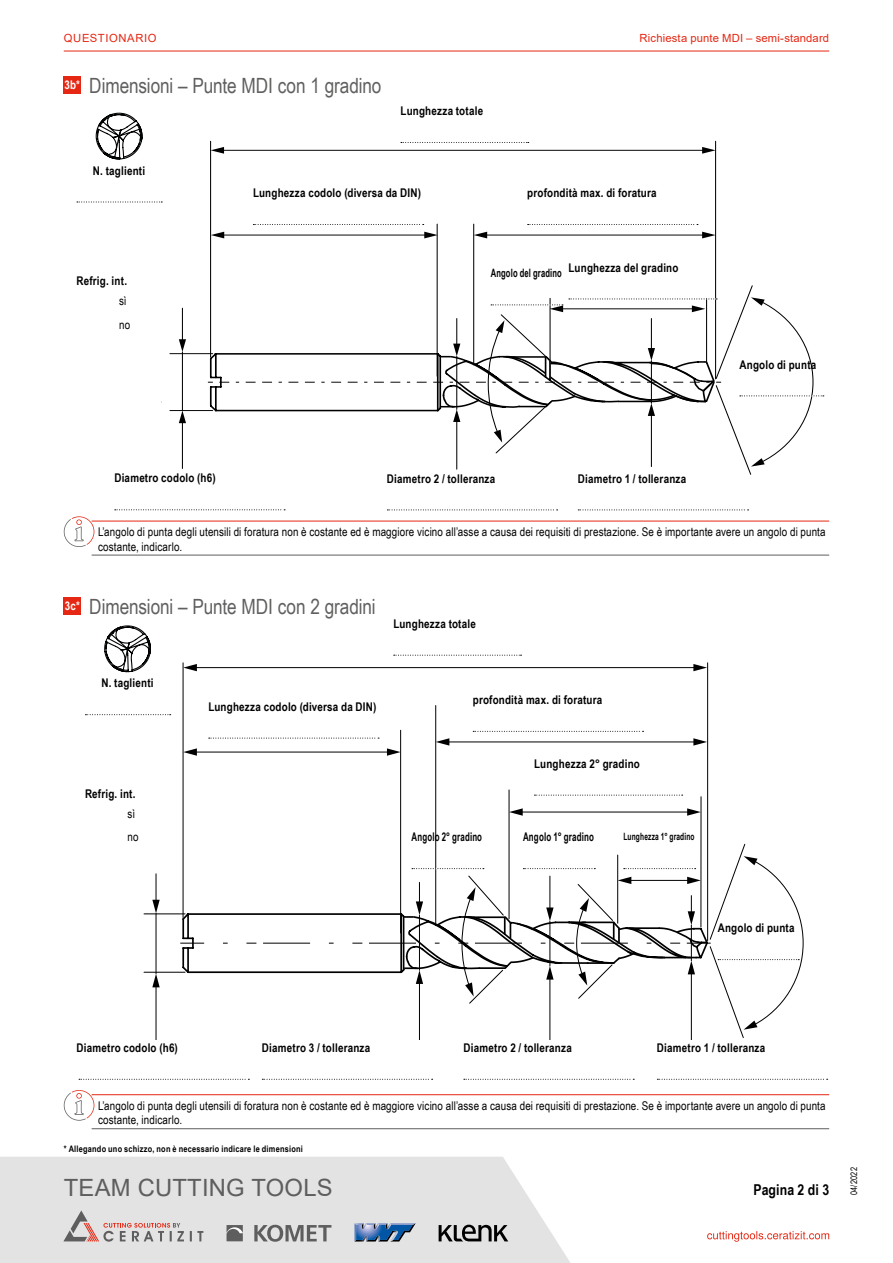
<style>
.page{position:relative;width:893px;height:1263px;background:#fff}
.page>*{position:absolute;margin:0;border:0;box-sizing:border-box;transform-origin:0 0}
.t1{font:23.85px "Arial";letter-spacing:.01em;color:#5f5e5e}
.t2{font:21px "Arial Narrow";letter-spacing:-.005em;color:#60605f}
.t3{font:700 15px "Arial Narrow";letter-spacing:.005em;color:#000}
.t4{font:700 12px "Arial Narrow";letter-spacing:.015em;color:#000}
.t5{font:12px/23.4px "Arial Narrow";letter-spacing:.01em;color:#000}
.t6{font:700 12px "Arial Narrow";letter-spacing:.015em;color:#000;scale:.8 1}
.t7{font:700 12px "Arial Narrow";letter-spacing:.015em;color:#000;scale:.81 1}
.t8{font:700 11.55px "Arial Narrow";letter-spacing:.02em;color:#000;scale:.8 1}
.t9{font:11.25px "Arial";letter-spacing:.015em;color:#e52713}
.t10{font:11.25px "Arial";letter-spacing:.055em;color:#e52713}
.t11{font:700 10.05px "Arial Narrow";letter-spacing:.02em;color:#000;scale:.8 1}
.t12{font:700 9px "Arial Narrow";letter-spacing:.025em;color:#000}
.t13{font:9px "Arial Narrow";letter-spacing:.025em;color:#000}
</style>
<div class="page">
<hr style="left:64px;top:51px;width:765px;height:1px;background:#e52713">
<svg style="left:0;top:1157px;width:570px;height:106px;background:#e4e4e4"></svg>
<svg style="left:63px;top:1210px;width:140px;height:31px;background:#d2c8c8"></svg>
<svg style="left:254px;top:1225px;width:77px;height:17px"></svg>
<svg style="left:226px;top:1225px;width:17px;height:16px"></svg>
<svg style="left:439px;top:1225px;width:69px;height:16px"></svg>
<svg style="left:354px;top:1223px;width:62px;height:18px"></svg>
<svg style="left:707px;top:1231px;width:122px;height:11px"></svg>
<hr style="left:715px;top:141px;width:1px;height:238px;background:#000">
<svg style="left:169px;top:285px;width:584px;height:190px"></svg>
<hr style="left:485px;top:235px;width:220px;height:1px;background:#000">
<svg style="left:474px;top:232px;width:13px;height:6px"></svg>
<svg style="left:702px;top:232px;width:14px;height:6px"></svg>
<hr style="left:437px;top:224px;width:1px;height:152px;background:#000">
<hr style="left:210px;top:141px;width:1px;height:216px;background:#000">
<hr style="left:222px;top:150px;width:483px;height:1px;background:#000">
<svg style="left:211px;top:147px;width:13px;height:7px"></svg>
<svg style="left:702px;top:147px;width:14px;height:7px"></svg>
<hr style="left:182px;top:421px;width:1px;height:47px;background:#000">
<svg style="left:179px;top:411px;width:7px;height:12px"></svg>
<hr style="left:182px;top:352px;width:1px;height:59px;background:#000">
<hr style="left:182px;top:308px;width:1px;height:34px;background:#000">
<svg style="left:179px;top:339px;width:7px;height:13px"></svg>
<hr style="left:456px;top:420px;width:1px;height:49px;background:#000">
<hr style="left:222px;top:235px;width:205px;height:1px;background:#000">
<svg style="left:211px;top:232px;width:13px;height:6px"></svg>
<svg style="left:424px;top:232px;width:14px;height:6px"></svg>
<hr style="left:473px;top:224px;width:1px;height:140px;background:#000">
<hr style="left:706px;top:298px;width:1px;height:65px;background:#000">
<svg style="left:578px;top:509px;width:171px;height:1px"></svg>
<svg style="left:387px;top:509px;width:171px;height:1px"></svg>
<svg style="left:115px;top:509px;width:170px;height:1px"></svg>
<svg style="left:740px;top:297px;width:84px;height:170px"></svg>
<svg style="left:208px;top:299px;width:513px;height:155px"></svg>
<svg style="left:528px;top:224px;width:170px;height:1px"></svg>
<svg style="left:253px;top:224px;width:171px;height:1px"></svg>
<svg style="left:401px;top:142px;width:128px;height:1px"></svg>
<svg style="left:77px;top:202px;width:85px;height:1px"></svg>
<svg style="left:96px;top:113px;width:46px;height:46px"></svg>
<hr style="left:156px;top:985px;width:1px;height:54px;background:#000">
<svg style="left:152px;top:974px;width:8px;height:13px"></svg>
<hr style="left:156px;top:913px;width:1px;height:61px;background:#000">
<svg style="left:152px;top:874px;width:8px;height:39px"></svg>
<hr style="left:144px;top:913px;width:41px;height:1px;background:#000">
<hr style="left:144px;top:972px;width:41px;height:1px;background:#000">
<svg style="left:657px;top:1079px;width:171px;height:1px"></svg>
<svg style="left:464px;top:1079px;width:170px;height:1px"></svg>
<svg style="left:262px;top:1079px;width:171px;height:1px"></svg>
<svg style="left:79px;top:1079px;width:170px;height:1px"></svg>
<svg style="left:180px;top:655px;width:623px;height:384px"></svg>
<svg style="left:85px;top:714px;width:86px;height:1px"></svg>
<svg style="left:104px;top:625px;width:47px;height:47px"></svg>
<div style="left:64px;top:77px;width:17px;height:17px;background:#e52713"></div>
<div style="left:64px;top:597px;width:17px;height:17px;background:#e52713"></div>
<hr style="left:92px;top:1094px;width:737px;height:1px;background:#e52713">
<hr style="left:92px;top:1128px;width:737px;height:1px;background:#5f5e5e">
<hr style="left:92px;top:521px;width:737px;height:1px;background:#e52713">
<hr style="left:92px;top:555px;width:737px;height:1px;background:#5f5e5e">
<svg style="left:64px;top:1090px;width:30px;height:31px"></svg>
<svg style="left:64px;top:516px;width:30px;height:31px"></svg>
<p class="t10" style="left:64px;top:31px;width:94px">QUESTIONARIO</p>
<p class="t9" style="left:639px;top:31px;width:191px">Richiesta punte MDI – semi-standard</p>
<h2 class="t2" style="left:64px;top:70px;width:318px"><sup>3b*</sup> Dimensioni – Punte MDI con 1 gradino</h2>
<p class="t4" style="left:93px;top:161px;width:54px">N. taglienti</p>
<p class="t4" style="left:401px;top:102px;width:84px">Lunghezza totale</p>
<p class="t4" style="left:77px;top:272px;width:52px">Refrig. int.</p>
<p class="t5" style="left:119px;top:289px;width:13px">sì no</p>
<p class="t4" style="left:253px;top:184px;width:169px">Lunghezza codolo (diversa da DIN)</p>
<p class="t4" style="left:527px;top:184px;width:131px">profondità max. di foratura</p>
<p class="t4" style="left:568px;top:258px;width:111px">Lunghezza del gradino</p>
<p class="t8" style="left:491px;top:264px;width:90px">Angolo del gradino</p>
<p class="t4" style="left:114px;top:469px;width:103px">Diametro codolo (h6)</p>
<p class="t4" style="left:387px;top:469px;width:110px">Diametro 2 / tolleranza</p>
<p class="t4" style="left:578px;top:469px;width:110px">Diametro 1 / tolleranza</p>
<p class="t4" style="left:739px;top:355px;width:78px">Angolo di punta</p>
<p class="t5" style="left:98px;top:524px;width:729px;line-height:14.4px">L’angolo di punta degli utensili di foratura non è costante ed è maggiore vicino all’asse a causa dei requisiti di prestazione. Se è importante avere un angolo di punta costante, indicarlo.</p>
<h2 class="t2" style="left:65px;top:591px;width:312px"><sup>3c*</sup> Dimensioni – Punte MDI con 2 gradini</h2>
<p class="t4" style="left:393px;top:614px;width:84px">Lunghezza totale</p>
<p class="t4" style="left:101px;top:674px;width:54px">N. taglienti</p>
<p class="t4" style="left:85px;top:784px;width:52px">Refrig. int.</p>
<p class="t5" style="left:128px;top:801px;width:13px">sì no</p>
<p class="t4" style="left:208px;top:697px;width:169px">Lunghezza codolo (diversa da DIN)</p>
<p class="t4" style="left:473px;top:691px;width:131px">profondità max. di foratura</p>
<p class="t4" style="left:534px;top:754px;width:107px">Lunghezza 2° gradino</p>
<p class="t6" style="left:412px;top:828px;width:90px">Angolo 2° gradino</p>
<p class="t7" style="left:523px;top:828px;width:89px">Angolo 1° gradino</p>
<p class="t11" style="left:623px;top:829px;width:91px">Lunghezza 1° gradino</p>
<p class="t4" style="left:718px;top:919px;width:78px">Angolo di punta</p>
<p class="t4" style="left:77px;top:1038px;width:103px">Diametro codolo (h6)</p>
<p class="t4" style="left:262px;top:1038px;width:110px">Diametro 3 / tolleranza</p>
<p class="t4" style="left:463px;top:1038px;width:110px">Diametro 2 / tolleranza</p>
<p class="t4" style="left:657px;top:1038px;width:110px">Diametro 1 / tolleranza</p>
<p class="t5" style="left:98px;top:1098px;width:729px;line-height:14.4px">L’angolo di punta degli utensili di foratura non è costante ed è maggiore vicino all’asse a causa dei requisiti di prestazione. Se è importante avere un angolo di punta costante, indicarlo.</p>
<p class="t12" style="left:64px;top:1141px;width:241px">* Allegando uno schizzo, non è necessario indicare le dimensioni</p>
<h1 class="t1" style="left:64px;top:1171px;width:270px">TEAM CUTTING TOOLS</h1>
<p class="t3" style="left:753px;top:1179px;width:77px">Pagina 2 di 3</p>
<p class="t13" style="left:847px;top:1195px;width:30px;rotate:-90deg">04/2022</p>
</div>
